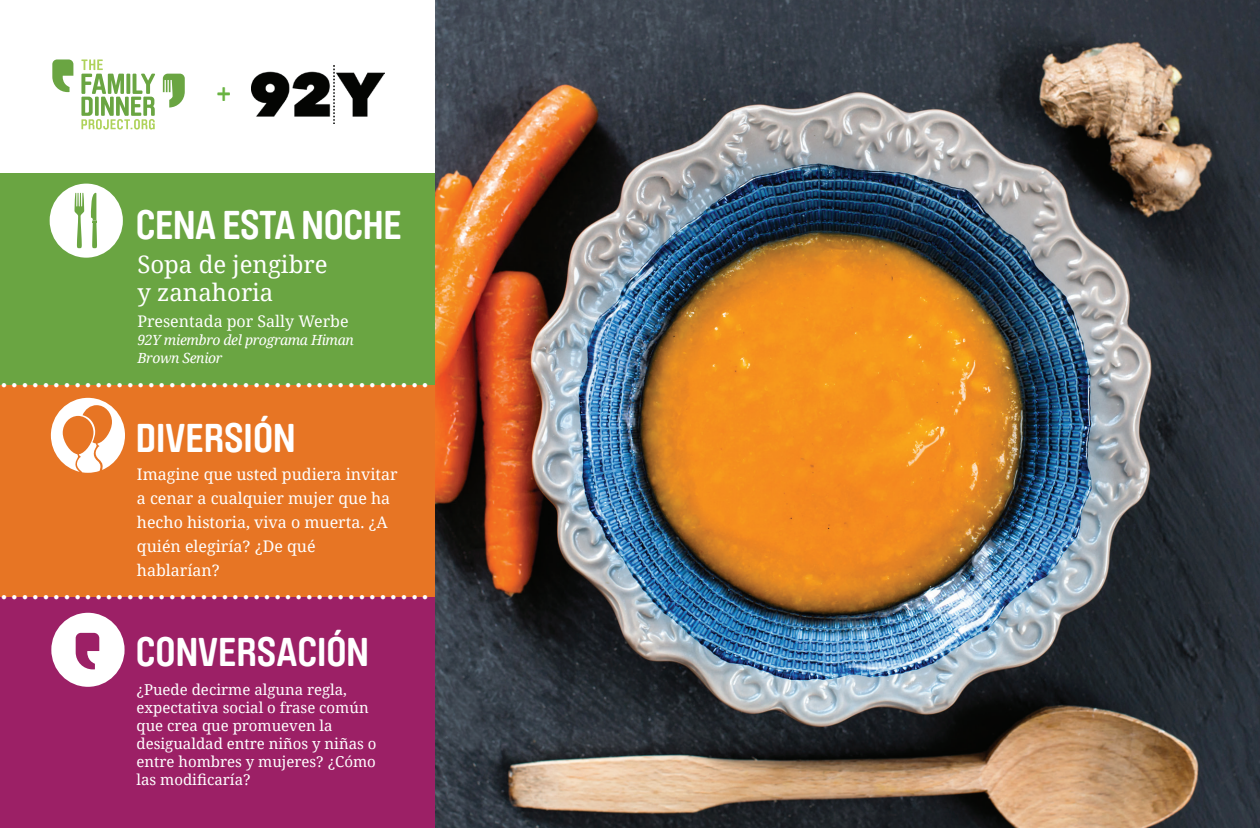
<style>
.page{position:relative;width:1260px;height:828px;background:#fff}
.page>*{position:absolute;margin:0;border:0;box-sizing:border-box;transform-origin:0 0}
.t1{font:700 40px "Brauer Neue";color:#fff}
.t2{font:700 26px "Clarendon";color:#fff}
.t3{font:700 26px "Brauer Neue";color:#69b342}
.t4{font:24px/28px "Noto Serif";color:#fff}
.t5{font:16px/24px "Noto Serif";color:#fff}
.t6{font:15px/18px "Noto Serif";color:#fff}
.t7{font:italic 14px/18px "Noto Serif";letter-spacing:-.025em;color:#fff}
</style>
<div class="page">
<div style="left:0;top:174px;width:447px;height:212px;background:#6aa542"></div>
<div style="left:0;top:386px;width:447px;height:212px;background:#e77524"></div>
<div style="left:0;top:598px;width:447px;height:230px;background:#9c2066"></div>
<svg style="left:51px;top:398px;width:74px;height:75px"></svg>
<div style="left:51px;top:613px;width:74px;height:74px;background:#fff;border-radius:50%"></div>
<svg style="left:76px;top:633px;width:23px;height:36px"></svg>
<div style="left:50px;top:184px;width:73px;height:74px;background:#fff;border-radius:50%"></div>
<svg style="left:75px;top:193px;width:9px;height:55px"></svg>
<svg style="left:91px;top:193px;width:6px;height:55px"></svg>
<img style="left:435px;top:0;width:825px;height:828px">
<svg style="left:52px;top:59px;width:21px;height:33px"></svg>
<svg style="left:163px;top:74px;width:22px;height:34px"></svg>
<svg style="left:81px;top:59px;width:74px;height:71px"></svg>
<img style="left:252px;top:65px;width:132px;height:59px">
<h2 class="t3" style="left:217px;top:77px;width:16px">+</h2>
<h1 class="t1" style="left:136px;top:202px;width:267px">CENA ESTA NOCHE</h1>
<h3 class="t4" style="left:137px;top:250px;width:192px">Sopa de jengibre y zanahoria</h3>
<p class="t5" style="left:137px;top:309px;width:213px">Presentada por Sally Werbe</p>
<p class="t7" style="left:137px;top:331px;width:218px">92Y miembro del programa Himan<br>Brown Senior</p>
<h2 class="t2" style="left:0;top:363px;width:431px">.........................................</h2>
<h1 class="t1" style="left:136px;top:415px;width:161px">DIVERSIÓN</h1>
<p class="t5" style="left:137px;top:462px;width:262px">Imagine que usted pudiera invitar a cenar a cualquier mujer que ha hecho historia, viva o muerta. ¿A quién elegiría? ¿De qué hablarían?</p>
<h2 class="t2" style="left:0;top:575px;width:431px">.........................................</h2>
<h1 class="t1" style="left:136px;top:629px;width:235px">CONVERSACIÓN</h1>
<p class="t6" style="left:137px;top:680px;width:241px">¿Puede decirme alguna regla, expectativa social o frase común que crea que promueven la desigualdad entre niños y niñas o entre hombres y mujeres? ¿Cómo las modificaría?</p>
</div>
